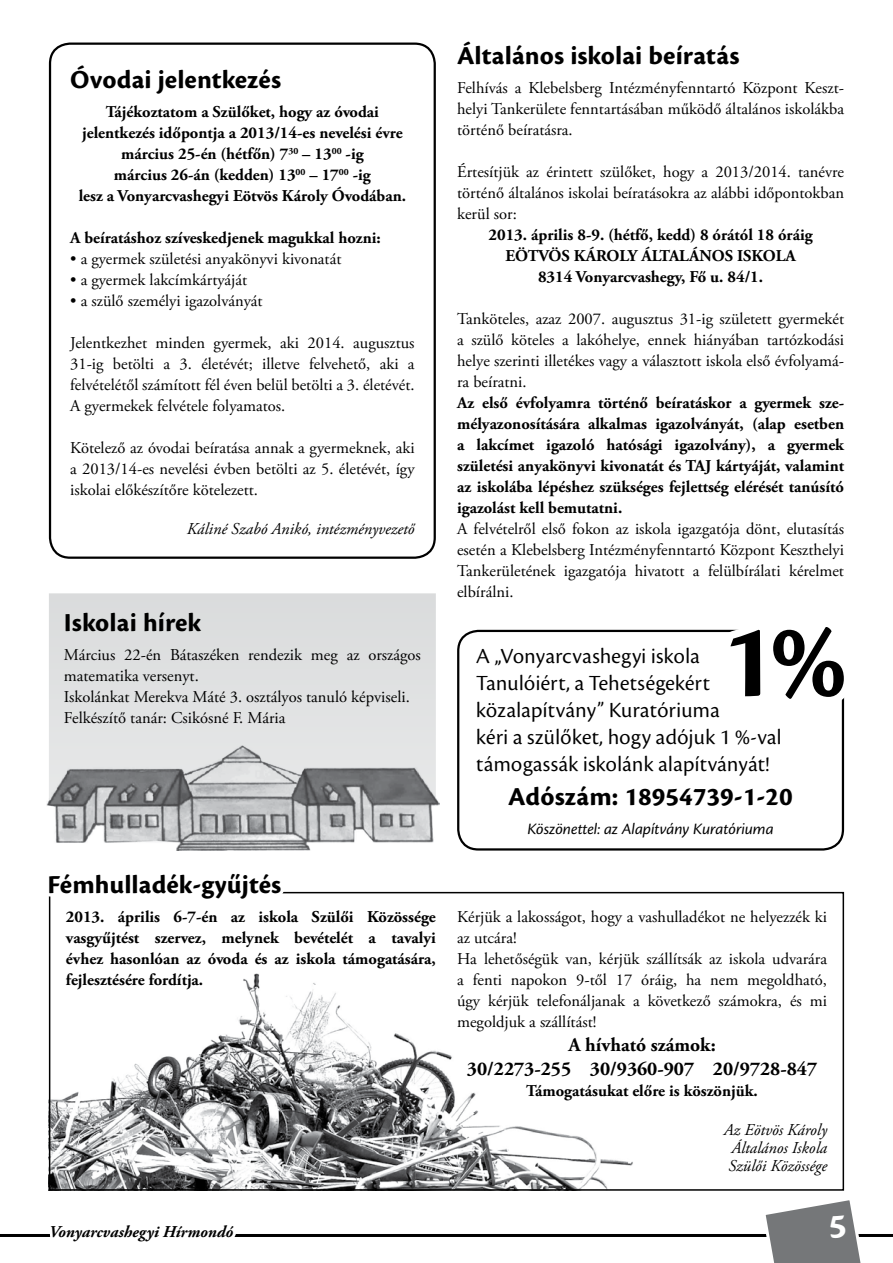
<style>
.page{position:relative;width:893px;height:1263px;background:#fff}
.page>*{position:absolute;margin:0;border:0;box-sizing:border-box;transform-origin:0 0}
.t1{font:109.35px "Cronos Pro Bold Disp";color:#000}
.t2{font:36px "Cronos Pro Bold Capt";color:#fff}
.t3{font:27px "Cronos Pro Bold Capt";color:#000}
.t4{font:22.5px/27px "Cronos Pro Disp";letter-spacing:.02em;color:#000}
.t5{font:700 19.5px/24px "Adobe Garamond Pro";color:#000;text-align:center}
.t6{font:16.5px/21px "Adobe Garamond Pro";color:#000;text-align:justify}
.t7{font:700 16.5px/21px "Adobe Garamond Pro";color:#000;text-align:center}
.t8{font:italic 16.5px/18px "Adobe Garamond Pro";color:#000;text-align:justify}
.t9{font:italic 16.5px "Cronos Pro";letter-spacing:-.005em;color:#000}
.t10{font:italic 700 16.5px "Adobe Garamond Pro";color:#000}
</style>
<div class="page">
<div style="left:49px;top:43px;width:387px;height:516px;border:2px solid #000;border-radius:20px"></div>
<div style="left:457px;top:630px;width:387px;height:220px;border:2px solid #000;border-radius:20px"></div>
<svg style="left:714px;top:629px;width:131px;height:91px"></svg>
<img style="left:52px;top:973px;width:581px;height:215px">
<div style="left:49px;top:892px;width:795px;height:299px;border:2px solid #000"></div>
<svg style="left:48px;top:891px;width:239px;height:17px"></svg>
<div style="left:49px;top:593px;width:387px;height:153px;background:#dfe0e1"></div>
<img style="left:47px;top:746px;width:392px;height:105px">
<hr style="left:0;top:1234px;width:893px;height:3px;background:#000">
<svg style="left:765px;top:1200px;width:96px;height:63px"></svg>
<svg style="left:48px;top:1156px;width:193px;height:81px"></svg>
<h3 class="t3" style="left:70px;top:64px;width:213px">Óvodai jelentkezés</h3>
<p class="t7" style="left:79px;top:102px;width:329px">Tájékoztatom a Szülőket, hogy az óvodai jelentkezés időpontja a 2013/14-es nevelési évre március 25-én (hétfőn) 7<sup>30</sup> – 13<sup>00</sup> -ig<br>március 26-án (kedden) 13<sup>00</sup> – 17<sup>00</sup> -ig<br>lesz a Vonyarcvashegyi Eötvös Károly Óvodában.</p>
<p class="t7" style="left:70px;top:228px;width:312px">A beíratáshoz szíveskedjenek magukkal hozni:</p>
<p class="t6" style="left:70px;top:249px;width:273px">• a gyermek születési anyakönyvi kivonatát</p>
<p class="t6" style="left:70px;top:270px;width:179px">• a gyermek lakcímkártyáját</p>
<p class="t6" style="left:70px;top:291px;width:194px">• a szülő személyi igazolványát</p>
<p class="t6" style="left:70px;top:333px;width:346px">Jelentkezhet minden gyermek, aki 2014. augusztus 31-ig betölti a 3. életévét; illetve felvehető, aki a felvételétől számított fél éven belül betölti a 3. életévét.<br>A gyermekek felvétele folyamatos.</p>
<p class="t6" style="left:70px;top:438px;width:346px">Kötelező az óvodai beíratása annak a gyermeknek, aki a 2013/14-es nevelési évben betölti az 5. életévét, így iskolai előkészítőre kötelezett.</p>
<p class="t8" style="left:187px;top:520px;width:229px">Káliné Szabó Anikó, intézményvezető</p>
<h3 class="t3" style="left:64px;top:607px;width:138px">Iskolai hírek</h3>
<p class="t6" style="left:64px;top:644px;width:358px;text-align:left">Március 22-én Bátaszéken rendezik meg az országos matematika versenyt.<br>Iskolánkat Merekva Máté 3. osztályos tanuló képviseli.<br>Felkészítő tanár: Csikósné F. Mária</p>
<h3 class="t3" style="left:457px;top:40px;width:284px">Általános iskolai beíratás</h3>
<p class="t6" style="left:457px;top:78px;width:388px">Felhívás a Klebelsberg Intézményfenntartó Központ Keszt&shy;helyi Tankerülete fenntartásában működő általános iskolákba történő beíratásra.</p>
<p class="t6" style="left:457px;top:162px;width:388px">Értesítjük az érintett szülőket, hogy a 2013/2014. tanévre történő általános iskolai beíratásokra az alábbi időpontokban kerül sor:</p>
<p class="t7" style="left:489px;top:225px;width:326px">2013. április 8-9. (hétfő, kedd) 8 órától 18 óráig<br>EÖTVÖS KÁROLY ÁLTALÁNOS ISKOLA<br>8314 Vonyarcvashegy, Fő u. 84/1.</p>
<p class="t6" style="left:457px;top:309px;width:388px">Tanköteles, azaz 2007. augusztus 31-ig született gyermekét a szülő köteles a lakóhelye, ennek hiányában tartózkodási helye szerinti illetékes vagy a választott iskola első évfolyamá&shy;ra beíratni.</p>
<p class="t7" style="left:457px;top:393px;width:388px;text-align:justify">Az első évfolyamra történő beíratáskor a gyermek sze&shy;mélyazonosítására alkalmas igazolványát, (alap esetben a lakcímet igazoló hatósági igazolvány), a gyermek születési anyakönyvi kivonatát és TAJ kártyáját, valamint az iskolába lépéshez szükséges fejlettség elérését tanúsító igazolást kell bemutatni.</p>
<p class="t6" style="left:457px;top:519px;width:388px">A felvételről első fokon az iskola igazgatója dönt, elutasítás esetén a Klebelsberg Intézményfenntartó Központ Keszthelyi Tankerületének igazgatója hivatott a felülbírálati kérelmet elbírálni.</p>
<h1 class="t1" style="left:723px;top:599px;width:126px">1%</h1>
<h3 class="t4" style="left:476px;top:723px;width:307px">kéri a szülőket, hogy adójuk 1 %-val támogassák iskolánk alapítványát!</h3>
<h3 class="t3" style="left:508px;top:781px;width:286px">Adószám: 18954739-1-20</h3>
<p class="t9" style="left:527px;top:820px;width:248px">Köszönettel: az Alapítvány Kuratóriuma</p>
<h3 class="t4" style="left:476px;top:642px;width:245px">A „Vonyarcvashegyi iskola<br>Tanulóiért, a Tehetségekért közalapítvány” Kuratóriuma</h3>
<h3 class="t3" style="left:47px;top:869px;width:236px">Fémhulladék-gyűjtés</h3>
<p class="t7" style="left:66px;top:906px;width:371px;text-align:justify">2013. április 6-7-én az iskola Szülői Közössége vasgyűjtést szervez, melynek bevételét a tavalyi évhez hasonlóan az óvoda és az iskola támogatására, fejlesztésére fordítja.</p>
<p class="t6" style="left:457px;top:906px;width:371px;text-align:left">Kérjük a lakosságot, hogy a vashulladékot ne helyezzék ki az utcára!<br>Ha lehetőségük van, kérjük szállítsák az iskola udvarára a fenti napokon 9-től 17 óráig, ha nem megoldható, úgy kérjük telefonáljanak a következő számokra, és mi megoldjuk a szállítást!</p>
<p class="t5" style="left:467px;top:1033px;width:352px">A hívható számok:<br>30/2273-255 30/9360-907 20/9728-847</p>
<p class="t7" style="left:526px;top:1080px;width:233px">Támogatásukat előre is köszönjük.</p>
<p class="t8" style="left:724px;top:1121px;width:105px">Az Eötvös Károly Általános Iskola Szülői Közössége</p>
<p class="t10" style="left:49px;top:1222px;width:186px">Vonyarcvashegyi Hírmondó</p>
<h2 class="t2" style="left:829px;top:1205px;width:20px">5</h2>
</div>
